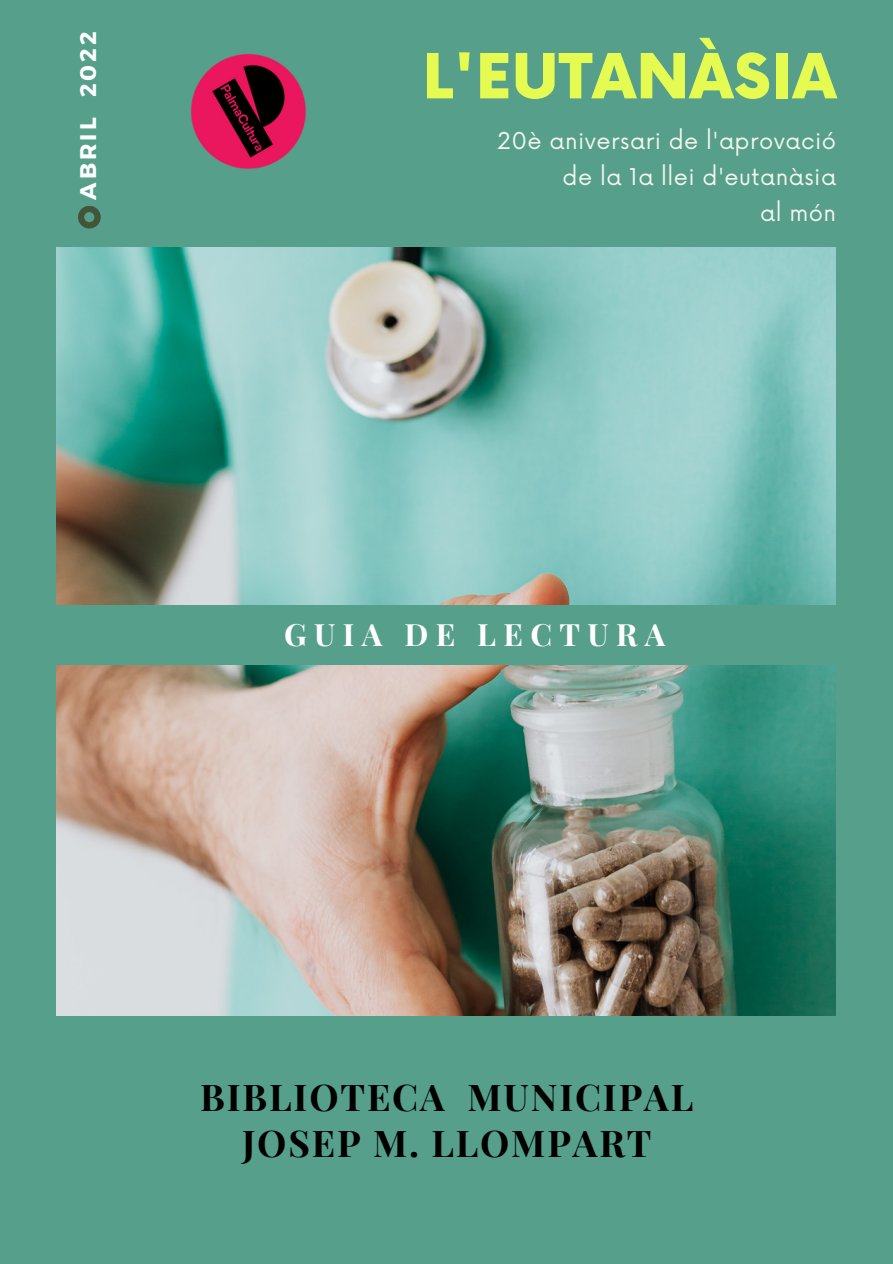
<style>
.page{position:relative;width:893px;height:1264px;background:#fff}
.page>*{position:absolute;margin:0;border:0;box-sizing:border-box;transform-origin:0 0}
.t1{font:900 60.45px "Now";letter-spacing:.015em;color:#e5fb52}
.t2{font:700 36.9px/46.2px "Playfair Display";letter-spacing:.05em;color:#000;text-align:center}
.t3{font:700 30.75px "Playfair Display";letter-spacing:.24em;color:#fff}
.t4{font:700 22.65px "Montserrat";letter-spacing:.14em;color:#fff}
.t5{font:22.5px "Now";letter-spacing:.02em;color:#f4f5ef}
</style>
<div class="page">
<div style="left:0;top:0;width:892px;height:1263px;background:#569f8b"></div>
<img style="left:57px;top:248px;width:778px;height:767px">
<div style="left:0;top:605px;width:892px;height:59px;background:#569f8b"></div>
<svg style="left:78px;top:206px;width:23px;height:22px"></svg>
<img style="left:191px;top:54px;width:115px;height:115px">
<p class="t4" style="left:73px;top:200px;width:170px;rotate:-90deg">ABRIL 2022</p>
<h4 class="t1" style="left:423px;top:44px;width:415px">L'EUTANÀSIA</h4>
<h1 class="t5" style="left:497px;top:128px;width:340px">20è aniversari de l'aprovació</h1>
<p class="t5" style="left:562px;top:164px;width:275px">de la 1a llei d'eutanàsia</p>
<p class="t5" style="left:760px;top:200px;width:77px">al món</p>
<p class="t3" style="left:284px;top:612px;width:382px">GUIA DE LECTURA</p>
<h3 class="t2" style="left:200px;top:1072px;width:494px">BIBLIOTECA MUNICIPAL<br>JOSEP M. LLOMPART</h3>
</div>
